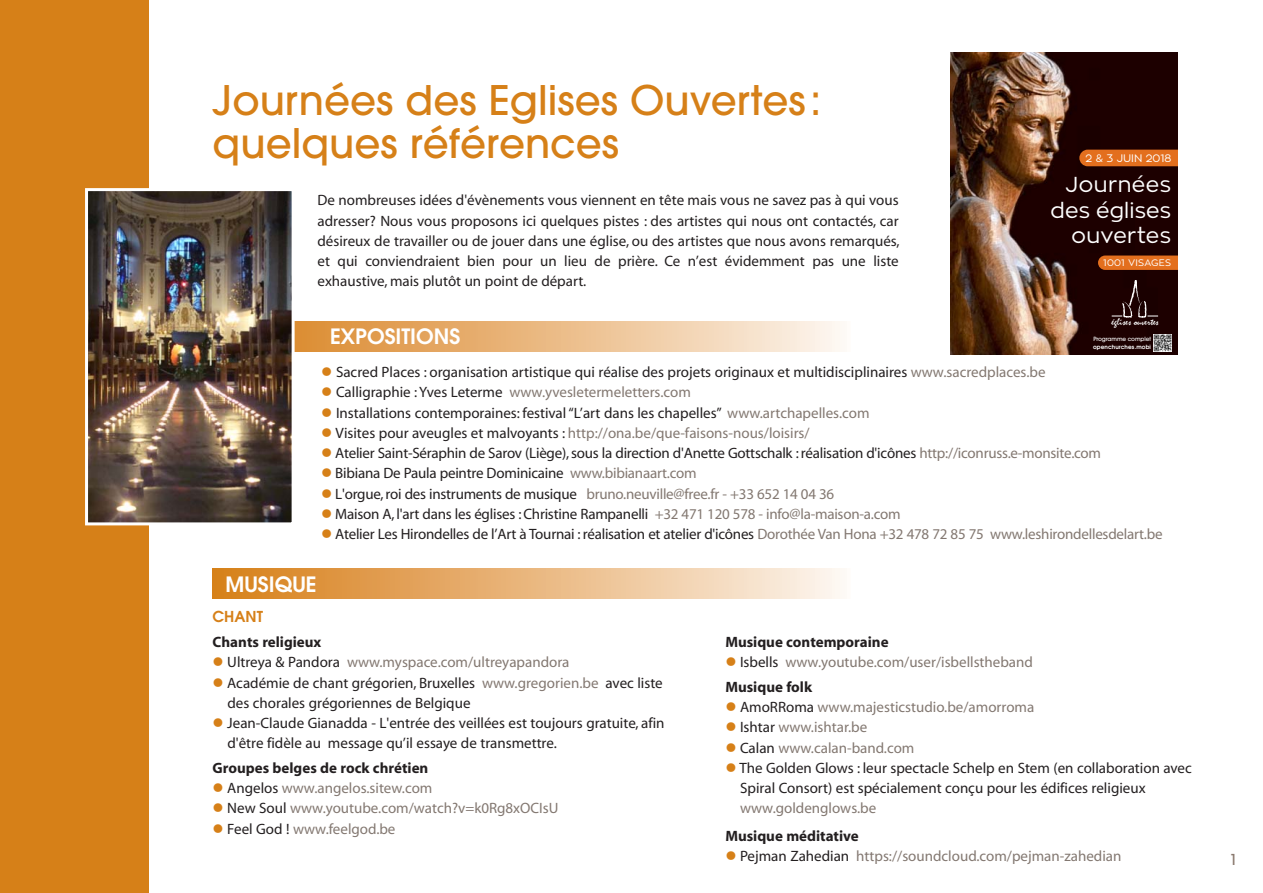
<style>
.page{position:relative;width:1263px;height:893px;background:#fff}
.page>*{position:absolute;margin:0;border:0;box-sizing:border-box;transform-origin:0 0}
.t1{font:500 40.5px/43.5px "Avant Garde";color:#d68018}
.t2{font:21.45px/25.3px "Zona Pro";letter-spacing:.015em;color:#fff;text-align:right}
.t3{font:600 21px "Avant Garde";color:#fff}
.t4{font:15px/20.2px "Myriad";color:#231f20}
.t5{font:15px/24.5px "Myriad";color:#837871}
.t6{font:700 15px "Myriad";color:#231f20}
.t7{font:600 15px "Avant Garde";color:#d68018}
.t8{font:500 15px "Avant Garde";color:#8a796e}
.t9{font:10.8px "Zona Pro";color:#fff}
.t10{font:10.2px "Mistral";color:#fff}
.t11{font:9.45px "Zona Pro";letter-spacing:.02em;color:#fff}
.t12{font:600 5.7px "Avant Garde";letter-spacing:.02em;color:#fff}
.t13{font:500 5.7px "Avant Garde";letter-spacing:-.01em;color:#fff}
.s1{color:#d68018}
.s2{color:#837871}
.s3{color:#231f20}
.s4{font-weight:700;color:#231f20}
</style>
<div class="page">
<div style="left:0;top:0;width:149px;height:893px;background:#d68018"></div>
<svg style="left:295px;top:321px;width:547px;height:30px;background:#ecbf8e"></svg>
<img style="left:89px;top:192px;width:202px;height:329px">
<div style="left:85px;top:188px;width:210px;height:337px;border:3px solid #fff"></div>
<img style="left:951px;top:52px;width:227px;height:302px">
<svg style="left:1112px;top:280px;width:46px;height:39px;background:#301717"></svg>
<div style="left:1079px;top:150px;width:99px;height:16px;background:#e36f1e"></div>
<svg style="left:1098px;top:256px;width:80px;height:14px"></svg>
<img style="left:1154px;top:334px;width:17px;height:17px">
<div style="left:213px;top:569px;width:637px;height:30px;background:linear-gradient(to right,#d67d15,#fdf5ee)"></div>
<h1 class="t1" style="left:213px;top:82px;width:610px">Journées des Eglises Ouvertes: quelques références</h1>
<p class="t4" style="left:317px;top:191px;width:584px;text-align:justify">De nombreuses idées d'évènements vous viennent en tête mais vous ne savez pas à qui vous adresser? Nous vous proposons ici quelques pistes : des artistes qui nous ont contactés, car désireux de travailler ou de jouer dans une église, ou des artistes que nous avons remarqués, et qui conviendraient bien pour un lieu de prière. Ce n’est évidemment pas une liste exhaustive, mais plutôt un point de départ.</p>
<h3 class="t3" style="left:330px;top:329px;width:132px">EXPOSITIONS</h3>
<p class="t9" style="left:1085px;top:154px;width:88px">2 &amp; 3 JUIN 2018</p>
<h2 class="t2" style="left:1051px;top:174px;width:122px">Journées des églises ouvertes</h2>
<p class="t11" style="left:1103px;top:259px;width:69px">1001 VISAGES</p>
<p class="t10" style="left:1111px;top:318px;width:49px">églises ouvertes</p>
<p class="t13" style="left:1093px;top:337px;width:59px">Programme complet</p>
<p class="t12" style="left:1093px;top:344px;width:59px">openchurches.mobi</p>
<p class="t4" style="left:321px;top:363px;width:726px"><span class="s1">●</span> Sacred Places : organisation artistique qui réalise des projets originaux et multidisciplinaires <span class="s2">www.sacredplaces.be</span></p>
<p class="t5" style="left:321px;top:381px;width:371px"><span class="s1">●</span> <span class="s3">Calligraphie : Yves Leterme</span> www.yvesletermeletters.com</p>
<p class="t4" style="left:321px;top:404px;width:550px"><span class="s1">●</span> Installations contemporaines: festival “L’art dans les chapelles” <span class="s2">www.artchapelles.com</span></p>
<p class="t5" style="left:321px;top:422px;width:490px"><span class="s1">●</span> <span class="s3">Visites pour aveugles et malvoyants :</span> http://ona.be/que-faisons-nous/loisirs/</p>
<p class="t4" style="left:321px;top:444px;width:781px"><span class="s1">●</span> Atelier Saint-Séraphin de Sarov (Liège), sous la direction d'Anette Gottschalk : réalisation d'icônes <span class="s2">http://iconruss.e-monsite.com</span></p>
<p class="t4" style="left:321px;top:464px;width:377px"><span class="s1">●</span> Bibiana De Paula peintre Dominicaine <span class="s2">www.bibianaart.com</span></p>
<p class="t5" style="left:321px;top:482px;width:514px"><span class="s1">●</span> <span class="s3">L'orgue, roi des instruments de musique</span> bruno.neuville@free.fr - +33 652 14 04 36</p>
<p class="t4" style="left:321px;top:505px;width:581px"><span class="s1">●</span> Maison A, l'art dans les églises : Christine Rampanelli <span class="s2">+32 471 120 578 - info@la-maison-a.com</span></p>
<p class="t4" style="left:321px;top:525px;width:843px"><span class="s1">●</span> Atelier Les Hirondelles de l’Art à Tournai : réalisation et atelier d'icônes <span class="s2">Dorothée Van Hona +32 478 72 85 75 www.leshirondellesdelart.be</span></p>
<h3 class="t3" style="left:226px;top:576px;width:93px">MUSIQUE</h3>
<p class="t7" style="left:213px;top:611px;width:52px">CHANT</p>
<p class="t6" style="left:213px;top:636px;width:110px">Chants religieux</p>
<p class="t5" style="left:213px;top:651px;width:358px"><span class="s1">●</span> <span class="s3">Ultreya &amp; Pandora</span> www.myspace.com/ultreyapandora</p>
<p class="t4" style="left:227px;top:674px;width:437px;text-indent:-15px"><span class="s1">●</span> Académie de chant grégorien, Bruxelles <span class="s2">www.gregorien.be</span> avec liste des chorales grégoriennes de Belgique</p>
<p class="t4" style="left:227px;top:714px;width:439px;text-indent:-15px"><span class="s1">●</span> Jean-Claude Gianadda - L'entrée des veillées est toujours gratuite, afin d'être fidèle au message qu’il essaye de transmettre.</p>
<p class="t6" style="left:213px;top:762px;width:217px">Groupes belges de rock chrétien</p>
<p class="t5" style="left:213px;top:777px;width:221px"><span class="s1">●</span> <span class="s3">Angelos</span> www.angelos.sitew.com</p>
<p class="t5" style="left:213px;top:797px;width:347px"><span class="s1">●</span> <span class="s3">New Soul</span> www.youtube.com/watch?v=k0Rg8xOCIsU</p>
<p class="t5" style="left:213px;top:818px;width:184px"><span class="s1">●</span> <span class="s3">Feel God !</span> www.feelgod.be</p>
<p class="t6" style="left:725px;top:636px;width:165px">Musique contemporaine</p>
<p class="t5" style="left:725px;top:651px;width:309px"><span class="s1">●</span> <span class="s3">Isbells</span> www.youtube.com/user/isbellstheband<br><span class="s4">Musique folk</span></p>
<p class="t5" style="left:725px;top:696px;width:310px"><span class="s1">●</span> <span class="s3">AmoRRoma</span> www.majesticstudio.be/amorroma</p>
<p class="t5" style="left:725px;top:716px;width:143px"><span class="s1">●</span> <span class="s3">Ishtar</span> www.ishtar.be</p>
<p class="t5" style="left:725px;top:737px;width:191px"><span class="s1">●</span> <span class="s3">Calan</span> www.calan-band.com</p>
<p class="t4" style="left:740px;top:759px;width:453px;text-indent:-15px"><span class="s1">●</span> The Golden Glows : leur spectacle Schelp en Stem (en collaboration avec<br>Spiral Consort) est spécialement conçu pour les édifices religieux</p>
<p class="t5" style="left:740px;top:797px;width:138px">www.goldenglows.be</p>
<p class="t6" style="left:725px;top:830px;width:135px">Musique méditative</p>
<p class="t5" style="left:725px;top:845px;width:398px"><span class="s1">●</span> <span class="s3">Pejman Zahedian</span> https://soundcloud.com/pejman-zahedian</p>
<p class="t8" style="left:1229px;top:854px;width:10px">1</p>
</div>
